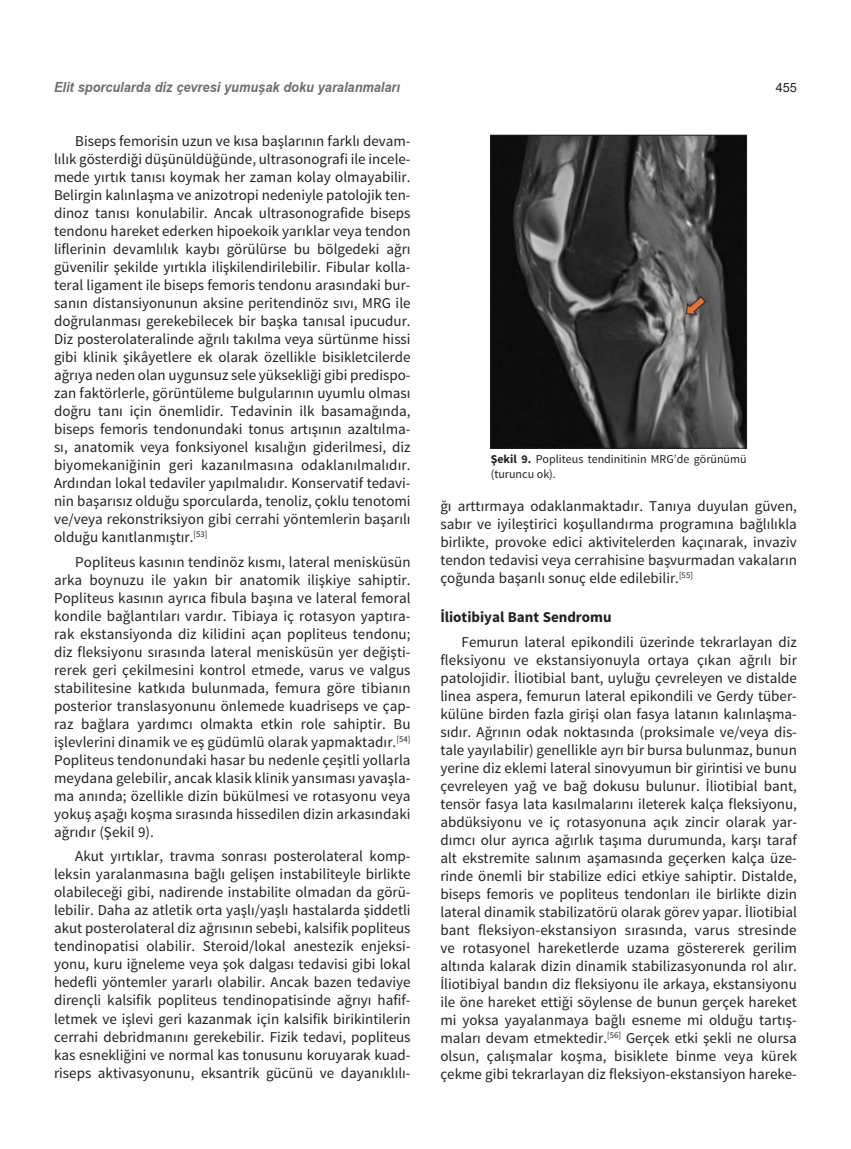
<style>
.page{position:relative;width:851px;height:1149px;background:#fff}
.page>*{position:absolute;margin:0;border:0;box-sizing:border-box;transform-origin:0 0}
.t1{font:15px/18px "Source Sans Pro";color:#231f20;text-align:justify}
.t2{font:700 15px "Source Sans Pro";color:#231f20}
.t3{font:italic 700 14.1px "TR Arial";color:#6c6d70;scale:.91 1}
.t4{font:12.75px "Arial";color:#231f20}
.t5{font:12px/14.4px "Source Sans Pro";color:#231f20}
.s1{font-weight:700}
</style>
<div class="page">
<img style="left:492px;top:137px;width:252px;height:309px">
<div style="left:490px;top:135px;width:256px;height:313px;border:1px solid #231f20"></div>
<p class="t3" style="left:54px;top:77px;width:382px">Elit sporcularda diz çevresi yumuşak doku yaralanmaları</p>
<p class="t4" style="left:775px;top:79px;width:23px">455</p>
<p class="t1" style="left:54px;top:132px;width:358px;text-indent:21px">Biseps femorisin uzun ve kısa başlarının farklı devam&shy;lılık gösterdiği düşünüldüğünde, ultrasonografi ile incele&shy;mede yırtık tanısı koymak her zaman kolay olmayabilir.<br>Belirgin kalınlaşma ve anizotropi nedeniyle patolojik ten&shy;dinoz tanısı konulabilir. Ancak ultrasonografide biseps tendonu hareket ederken hipoekoik yarıklar veya tendon liflerinin devamlılık kaybı görülürse bu bölgedeki ağrı güvenilir şekilde yırtıkla ilişkilendirilebilir. Fibular kolla&shy;teral ligament ile biseps femoris tendonu arasındaki bur&shy;sanın distansiyonunun aksine peritendinöz sıvı, MRG ile doğrulanması gerekebilecek bir başka tanısal ipucudur.<br>Diz posterolateralinde ağrılı takılma veya sürtünme hissi gibi klinik şikâyetlere ek olarak özellikle bisikletcilerde ağrıya neden olan uygunsuz sele yüksekliği gibi predispo&shy;zan faktörlerle, görüntüleme bulgularının uyumlu olması doğru tanı için önemlidir. Tedavinin ilk basamağında, biseps femoris tendonundaki tonus artışının azaltılma&shy;sı, anatomik veya fonksiyonel kısalığın giderilmesi, diz biyomekaniğinin geri kazanılmasına odaklanılmalıdır.<br>Ardından lokal tedaviler yapılmalıdır. Konservatif tedavi&shy;nin başarısız olduğu sporcularda, tenoliz, çoklu tenotomi ve/veya rekonstriksiyon gibi cerrahi yöntemlerin başarılı olduğu kanıtlanmıştır.<sup>[53]</sup></p>
<p class="t1" style="left:54px;top:553px;width:358px;text-indent:21px">Popliteus kasının tendinöz kısmı, lateral menisküsün arka boynuzu ile yakın bir anatomik ilişkiye sahiptir.<br>Popliteus kasının ayrıca fibula başına ve lateral femoral kondile bağlantıları vardır. Tibiaya iç rotasyon yaptıra&shy;rak ekstansiyonda diz kilidini açan popliteus tendonu; diz fleksiyonu sırasında lateral menisküsün yer değişti&shy;rerek geri çekilmesini kontrol etmede, varus ve valgus stabilitesine katkıda bulunmada, femura göre tibianın posterior translasyonunu önlemede kuadriseps ve çap&shy;raz bağlara yardımcı olmakta etkin role sahiptir. Bu işlevlerini dinamik ve eş güdümlü olarak yapmaktadır.<sup>[54] </sup>Popliteus tendonundaki hasar bu nedenle çeşitli yollarla meydana gelebilir, ancak klasik klinik yansıması yavaşla&shy;ma anında; özellikle dizin bükülmesi ve rotasyonu veya yokuş aşağı koşma sırasında hissedilen dizin arkasındaki ağrıdır (Şekil 9).</p>
<p class="t1" style="left:54px;top:847px;width:358px;text-indent:21px">Akut yırtıklar, travma sonrası posterolateral komp&shy;leksin yaralanmasına bağlı gelişen instabiliteyle birlikte olabileceği gibi, nadirende instabilite olmadan da görü&shy;lebilir. Daha az atletik orta yaşlı/yaşlı hastalarda şiddetli akut posterolateral diz ağrısının sebebi, kalsifik popliteus tendinopatisi olabilir. Steroid/lokal anestezik enjeksi&shy;yonu, kuru iğneleme veya şok dalgası tedavisi gibi lokal hedefli yöntemler yararlı olabilir. Ancak bazen tedaviye dirençli kalsifik popliteus tendinopatisinde ağrıyı hafif&shy;letmek ve işlevi geri kazanmak için kalsifik birikintilerin cerrahi debridmanını gerekebilir. Fizik tedavi, popliteus kas esnekliğini ve normal kas tonusunu koruyarak kuad&shy;riseps aktivasyonunu, eksantrik gücünü ve dayanıklılı-</p>
<p class="t5" style="left:490px;top:452px;width:257px"><span class="s1">Şekil 9.</span> Popliteus tendinitinin MRG’de görünümü (turuncu ok).</p>
<p class="t1" style="left:440px;top:497px;width:358px">ğı arttırmaya odaklanmaktadır. Tanıya duyulan güven, sabır ve iyileştirici koşullandırma programına bağlılıkla birlikte, provoke edici aktivitelerden kaçınarak, invaziv tendon tedavisi veya cerrahisine başvurmadan vakaların çoğunda başarılı sonuç elde edilebilir.<sup>[55]</sup></p>
<p class="t2" style="left:440px;top:607px;width:173px">İliotibiyal Bant Sendromu</p>
<p class="t1" style="left:440px;top:632px;width:358px;text-indent:21px">Femurun lateral epikondili üzerinde tekrarlayan diz fleksiyonu ve ekstansiyonuyla ortaya çıkan ağrılı bir patolojidir. İliotibial bant, uyluğu çevreleyen ve distalde linea aspera, femurun lateral epikondili ve Gerdy tüber&shy;külüne birden fazla girişi olan fasya latanın kalınlaşma&shy;sıdır. Ağrının odak noktasında (proksimale ve/veya dis&shy;tale yayılabilir) genellikle ayrı bir bursa bulunmaz, bunun yerine diz eklemi lateral sinovyumun bir girintisi ve bunu çevreleyen yağ ve bağ dokusu bulunur. İliotibial bant, tensör fasya lata kasılmalarını ileterek kalça fleksiyonu, abdüksiyonu ve iç rotasyonuna açık zincir olarak yar&shy;dımcı olur ayrıca ağırlık taşıma durumunda, karşı taraf alt ekstremite salınım aşamasında geçerken kalça üze&shy;rinde önemli bir stabilize edici etkiye sahiptir. Distalde, biseps femoris ve popliteus tendonları ile birlikte dizin lateral dinamik stabilizatörü olarak görev yapar. İliotibial bant fleksiyon-ekstansiyon sırasında, varus stresinde ve rotasyonel hareketlerde uzama göstererek gerilim altında kalarak dizin dinamik stabilizasyonunda rol alır.<br>İliotibiyal bandın diz fleksiyonu ile arkaya, ekstansiyonu ile öne hareket ettiği söylense de bunun gerçek hareket mi yoksa yayalanmaya bağlı esneme mi olduğu tartış&shy;maları devam etmektedir.<sup>[56]</sup> Gerçek etki şekli ne olursa olsun, çalışmalar koşma, bisiklete binme veya kürek çekme gibi tekrarlayan diz fleksiyon-ekstansiyon hareke-</p>
</div>
